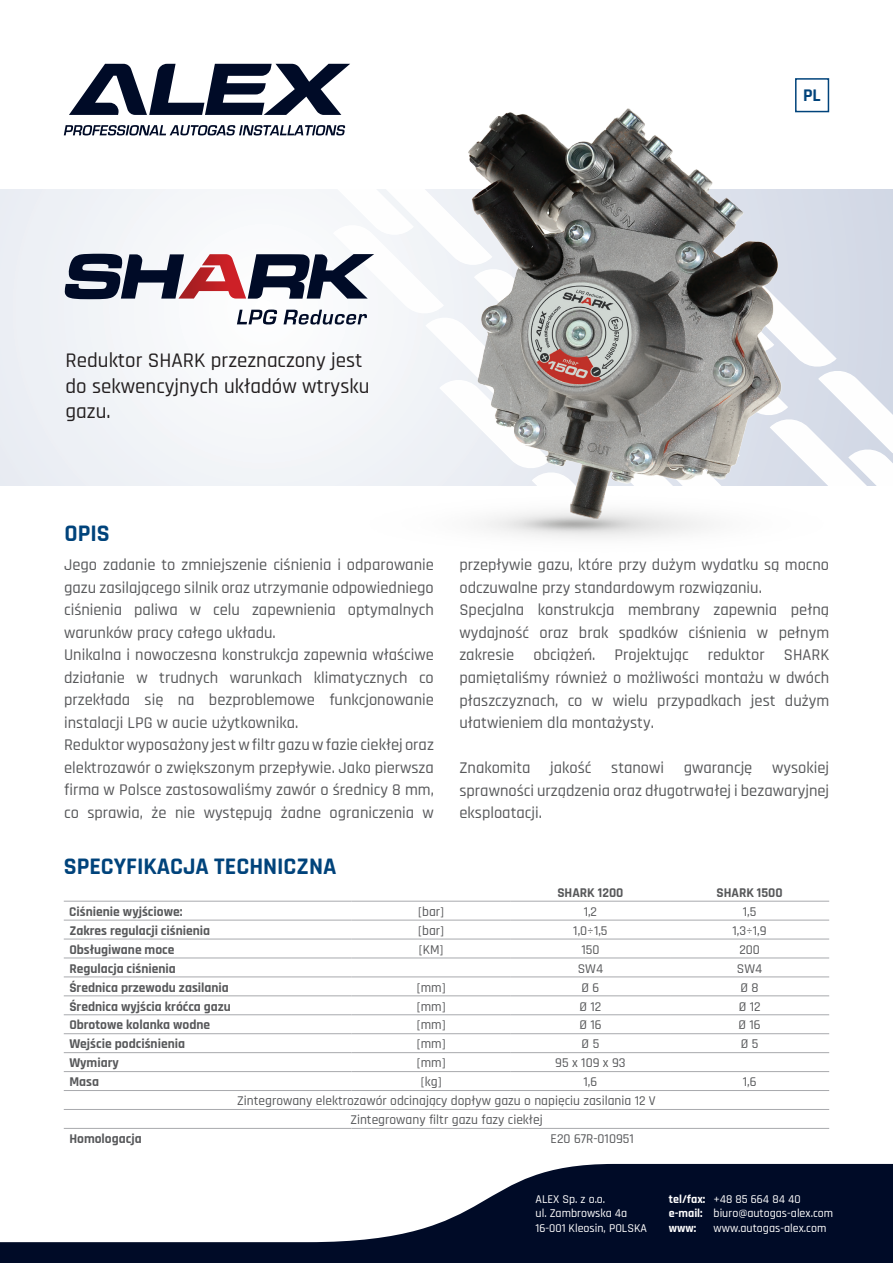
<style>
.page{position:relative;width:893px;height:1263px;background:#fff}
.page>*{position:absolute;margin:0;border:0;box-sizing:border-box;transform-origin:0 0}
.t1{font:700 24px "Rajdhani";color:#00437b}
.t2{font:500 21px/25.2px "Rajdhani";color:#231f20}
.t3{font:700 18px "Rajdhani";color:#00437b}
.t4{font:500 16.5px/22.5px "Rajdhani";color:#57585a}
.t5{font:500 13.5px/18.9px "Rajdhani";color:#57585a;text-align:center}
.t6{font:700 13.5px "Rajdhani";color:#57585a}
.t7{font:500 12px/14.4px "Rajdhani";color:#fff}
.t8{font:700 12px/14.4px "Rajdhani";color:#fff}
</style>
<div class="page">
<div style="left:0;top:190px;width:893px;height:295px;background:#edeff4"></div>
<svg style="left:69px;top:64px;width:266px;height:51px"></svg>
<svg style="left:64px;top:125px;width:271px;height:10px"></svg>
<svg style="left:0;top:1164px;width:893px;height:99px;fill:#000b27"></svg>
<img style="left:335px;top:63px;width:558px;height:475px">
<div style="left:795px;top:78px;width:34px;height:34px;border:2px solid #00437b"></div>
<hr style="left:64px;top:901px;width:288px;height:1px;background:#a8a9ad">
<hr style="left:352px;top:901px;width:159px;height:1px;background:#a8a9ad">
<hr style="left:511px;top:901px;width:159px;height:1px;background:#a8a9ad">
<hr style="left:670px;top:901px;width:159px;height:1px;background:#a8a9ad">
<hr style="left:64px;top:920px;width:288px;height:1px;background:#a8a9ad">
<hr style="left:352px;top:920px;width:159px;height:1px;background:#a8a9ad">
<hr style="left:511px;top:920px;width:159px;height:1px;background:#a8a9ad">
<hr style="left:670px;top:920px;width:159px;height:1px;background:#a8a9ad">
<hr style="left:64px;top:939px;width:288px;height:1px;background:#a8a9ad">
<hr style="left:352px;top:939px;width:159px;height:1px;background:#a8a9ad">
<hr style="left:511px;top:939px;width:159px;height:1px;background:#a8a9ad">
<hr style="left:670px;top:939px;width:159px;height:1px;background:#a8a9ad">
<hr style="left:64px;top:957px;width:288px;height:1px;background:#a8a9ad">
<hr style="left:352px;top:957px;width:159px;height:1px;background:#a8a9ad">
<hr style="left:511px;top:957px;width:159px;height:1px;background:#a8a9ad">
<hr style="left:670px;top:957px;width:159px;height:1px;background:#a8a9ad">
<hr style="left:64px;top:976px;width:288px;height:1px;background:#a8a9ad">
<hr style="left:352px;top:976px;width:159px;height:1px;background:#a8a9ad">
<hr style="left:511px;top:976px;width:159px;height:1px;background:#a8a9ad">
<hr style="left:670px;top:976px;width:159px;height:1px;background:#a8a9ad">
<hr style="left:64px;top:995px;width:288px;height:1px;background:#a8a9ad">
<hr style="left:352px;top:995px;width:159px;height:1px;background:#a8a9ad">
<hr style="left:511px;top:995px;width:159px;height:1px;background:#a8a9ad">
<hr style="left:670px;top:995px;width:159px;height:1px;background:#a8a9ad">
<hr style="left:64px;top:1014px;width:288px;height:1px;background:#a8a9ad">
<hr style="left:352px;top:1014px;width:159px;height:1px;background:#a8a9ad">
<hr style="left:511px;top:1014px;width:159px;height:1px;background:#a8a9ad">
<hr style="left:670px;top:1014px;width:159px;height:1px;background:#a8a9ad">
<hr style="left:64px;top:1033px;width:288px;height:1px;background:#a8a9ad">
<hr style="left:352px;top:1033px;width:159px;height:1px;background:#a8a9ad">
<hr style="left:511px;top:1033px;width:159px;height:1px;background:#a8a9ad">
<hr style="left:670px;top:1033px;width:159px;height:1px;background:#a8a9ad">
<hr style="left:64px;top:1052px;width:288px;height:1px;background:#a8a9ad">
<hr style="left:352px;top:1052px;width:159px;height:1px;background:#a8a9ad">
<hr style="left:511px;top:1052px;width:159px;height:1px;background:#a8a9ad">
<hr style="left:670px;top:1052px;width:159px;height:1px;background:#a8a9ad">
<hr style="left:64px;top:1071px;width:288px;height:1px;background:#a8a9ad">
<hr style="left:352px;top:1071px;width:159px;height:1px;background:#a8a9ad">
<hr style="left:511px;top:1071px;width:159px;height:1px;background:#a8a9ad">
<hr style="left:670px;top:1071px;width:159px;height:1px;background:#a8a9ad">
<hr style="left:64px;top:1090px;width:288px;height:1px;background:#a8a9ad">
<hr style="left:352px;top:1090px;width:159px;height:1px;background:#a8a9ad">
<hr style="left:511px;top:1090px;width:159px;height:1px;background:#a8a9ad">
<hr style="left:670px;top:1090px;width:159px;height:1px;background:#a8a9ad">
<hr style="left:64px;top:1109px;width:288px;height:1px;background:#a8a9ad">
<hr style="left:352px;top:1109px;width:159px;height:1px;background:#a8a9ad">
<hr style="left:511px;top:1109px;width:159px;height:1px;background:#a8a9ad">
<hr style="left:670px;top:1109px;width:159px;height:1px;background:#a8a9ad">
<hr style="left:64px;top:1128px;width:288px;height:1px;background:#a8a9ad">
<hr style="left:352px;top:1128px;width:159px;height:1px;background:#a8a9ad">
<hr style="left:511px;top:1128px;width:159px;height:1px;background:#a8a9ad">
<hr style="left:670px;top:1128px;width:159px;height:1px;background:#a8a9ad">
<svg style="left:65px;top:190px;width:828px;height:295px"></svg>
<p class="t2" style="left:66px;top:349px;width:305px">Reduktor SHARK przeznaczony jest do sekwencyjnych układów wtrysku gazu.</p>
<h1 class="t1" style="left:64px;top:518px;width:47px">Opis</h1>
<p class="t3" style="left:803px;top:85px;width:19px">PL</p>
<p class="t4" style="left:64px;top:554px;width:371px">Jego zadanie to zmniejszenie ciśnienia i odparowanie gazu zasilającego silnik oraz utrzymanie odpowiedniego ciśnienia paliwa w celu zapewnienia optymalnych warunków pracy całego układu.<br>Unikalna i nowoczesna konstrukcja zapewnia właściwe działanie w trudnych warunkach klimatycznych co przekłada się na bezproblemowe funkcjonowanie instalacji LPG w aucie użytkownika.<br>Reduktor wyposażony jest w filtr gazu w fazie ciekłej oraz elektrozawór o zwiększonym przepływie. Jako pierwsza firma w Polsce zastosowaliśmy zawór o średnicy 8 mm, co sprawia, że nie występują żadne ograniczenia w</p>
<p class="t4" style="left:459px;top:554px;width:371px">przepływie gazu, które przy dużym wydatku są mocno odczuwalne przy standardowym rozwiązaniu.<br>Specjalna konstrukcja membrany zapewnia pełną wydajność oraz brak spadków ciśnienia w pełnym zakresie obciążeń. Projektując reduktor SHARK pamiętaliśmy również o możliwości montażu w dwóch płaszczyznach, co w wielu przypadkach jest dużym ułatwieniem dla montażysty.</p>
<p class="t4" style="left:459px;top:757px;width:371px;text-align:justify">Znakomita jakość stanowi gwarancję wysokiej sprawności urządzenia oraz długotrwałej i bezawaryjnej eksploatacji.</p>
<h1 class="t1" style="left:64px;top:852px;width:274px">SPECYFIKACJA TECHNICZNA</h1>
<p class="t6" style="left:557px;top:884px;width:68px">Shark 1200</p>
<p class="t6" style="left:716px;top:884px;width:68px">Shark 1500</p>
<p class="t6" style="left:69px;top:903px;width:115px">Ciśnienie wyjściowe:</p>
<p class="t5" style="left:418px;top:902px;width:28px">[bar]</p>
<p class="t5" style="left:584px;top:902px;width:15px">1,2</p>
<p class="t5" style="left:743px;top:902px;width:15px">1,5</p>
<p class="t6" style="left:69px;top:922px;width:142px">Zakres regulacji ciśnienia</p>
<p class="t5" style="left:418px;top:921px;width:28px">[bar]</p>
<p class="t5" style="left:573px;top:921px;width:36px">1,0÷1,5</p>
<p class="t5" style="left:732px;top:921px;width:36px">1,3÷1,9</p>
<p class="t6" style="left:69px;top:941px;width:107px">Obsługiwane moce</p>
<p class="t5" style="left:419px;top:940px;width:26px">[KM]</p>
<p class="t5" style="left:581px;top:940px;width:19px">150</p>
<p class="t5" style="left:739px;top:940px;width:22px">200</p>
<p class="t6" style="left:69px;top:960px;width:108px">Regulacja ciśnienia</p>
<p class="t5" style="left:578px;top:959px;width:27px">SW4</p>
<p class="t5" style="left:737px;top:959px;width:27px">SW4</p>
<p class="t6" style="left:69px;top:979px;width:161px">Średnica przewodu zasilania</p>
<p class="t5" style="left:417px;top:978px;width:30px">[mm]</p>
<p class="t5" style="left:581px;top:978px;width:19px">Ø 6</p>
<p class="t5" style="left:741px;top:978px;width:20px">Ø 8</p>
<p class="t6" style="left:69px;top:998px;width:163px">Średnica wyjścia króćca gazu</p>
<p class="t5" style="left:417px;top:997px;width:30px">[mm]</p>
<p class="t5" style="left:579px;top:997px;width:23px">Ø 12</p>
<p class="t5" style="left:739px;top:997px;width:23px">Ø 12</p>
<p class="t6" style="left:69px;top:1017px;width:142px">Obrotowe kolanka wodne</p>
<p class="t5" style="left:417px;top:1016px;width:30px">[mm]</p>
<p class="t5" style="left:579px;top:1016px;width:24px">Ø 16</p>
<p class="t5" style="left:739px;top:1016px;width:24px">Ø 16</p>
<p class="t6" style="left:69px;top:1036px;width:117px">Wejście podciśnienia</p>
<p class="t5" style="left:417px;top:1035px;width:30px">[mm]</p>
<p class="t5" style="left:582px;top:1035px;width:19px">Ø 5</p>
<p class="t5" style="left:741px;top:1035px;width:19px">Ø 5</p>
<p class="t6" style="left:69px;top:1055px;width:51px">Wymiary</p>
<p class="t5" style="left:417px;top:1054px;width:30px">[mm]</p>
<p class="t5" style="left:555px;top:1054px;width:72px">95 x 109 x 93</p>
<p class="t6" style="left:69px;top:1074px;width:31px">Masa</p>
<p class="t5" style="left:421px;top:1073px;width:22px">[kg]</p>
<p class="t5" style="left:584px;top:1073px;width:15px">1,6</p>
<p class="t5" style="left:743px;top:1073px;width:15px">1,6</p>
<p class="t5" style="left:237px;top:1092px;width:420px">Zintegrowany elektrozawór odcinający dopływ gazu o napięciu zasilania 12 V<br>Zintegrowany filtr gazu fazy ciekłej</p>
<p class="t6" style="left:69px;top:1130px;width:74px">Homologacja</p>
<p class="t5" style="left:551px;top:1130px;width:85px">E20 67R-010951</p>
<p class="t7" style="left:536px;top:1192px;width:113px">ALEX Sp. z o.o.<br>ul. Zambrowska 4a<br>16-001 Kleosin, POLSKA</p>
<p class="t8" style="left:669px;top:1192px;width:38px">tel/fax: e-mail: www:</p>
<p class="t7" style="left:713px;top:1192px;width:121px">+48 85 664 84 40 biuro@autogas-alex.com www.autogas-alex.com</p>
</div>
